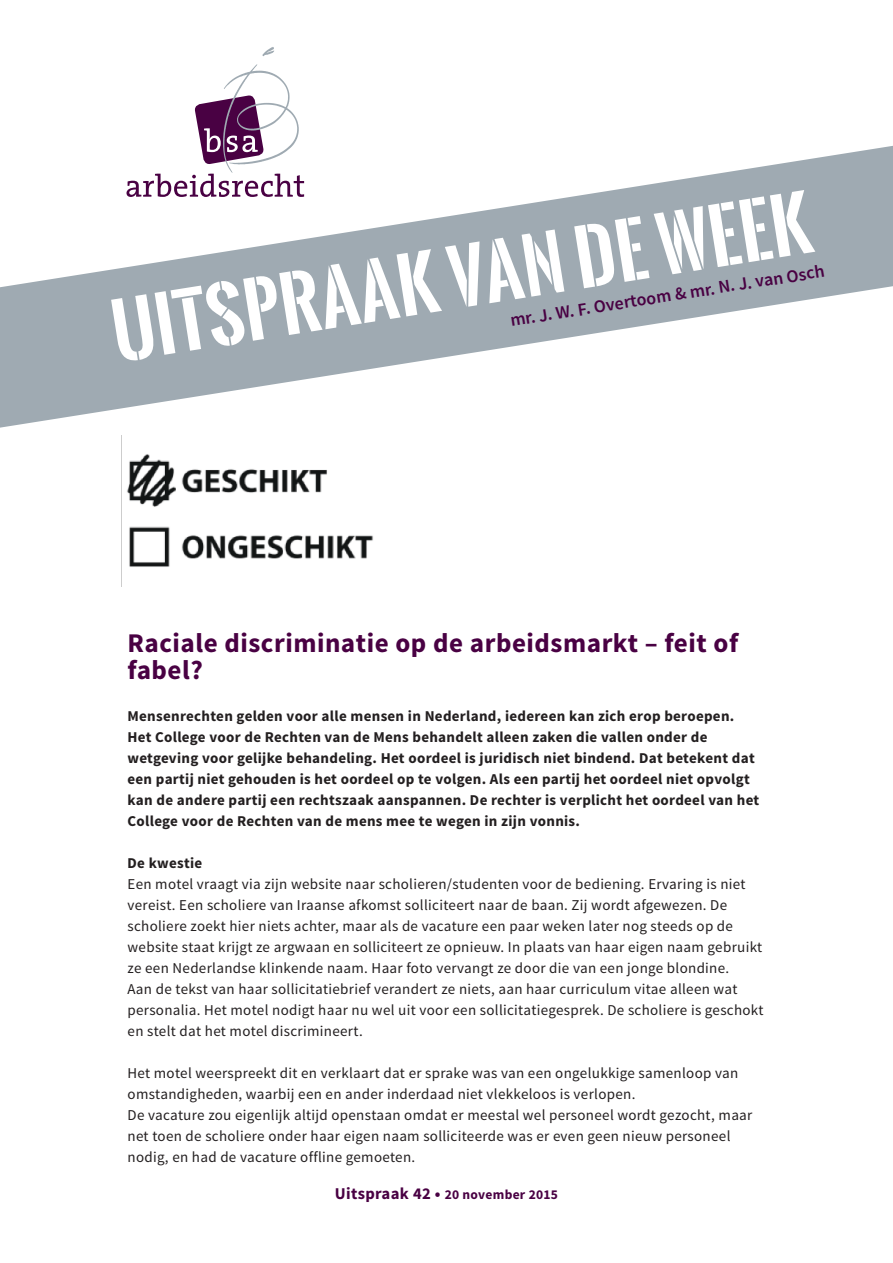
<style>
.page{position:relative;width:893px;height:1263px;background:#fff}
.page>*{position:absolute;margin:0;border:0;box-sizing:border-box;transform-origin:0 0}
.t1{font:700 72px "Oswald Stencil";color:#fff}
.t2{font:700 27px/27px "Source Sans Pro";letter-spacing:.02em;color:#490143}
.t3{font:600 18px "Source Sans Pro";color:#490143}
.t4{font:15px/21px "Source Sans Pro";letter-spacing:.02em;color:#231f20}
.t5{font:700 15px/21px "Source Sans Pro";letter-spacing:.02em;color:#231f20}
.basistekst{font:700 13.5px "Source Sans Pro";letter-spacing:.02em;color:#490143}
.s1{font-size:16.5px}
</style>
<div class="page">
<svg style="left:195px;top:47px;width:104px;height:98px"></svg>
<svg style="left:0;top:145px;width:893px;height:283px;fill:#9faab2"></svg>
<img style="left:121px;top:435px;width:252px;height:152px">
<h1 class="t1" style="left:104px;top:280px;width:708px;rotate:-9deg">UITSPRAAK VAN DE WEEK</h1>
<p class="t3" style="left:509px;top:309px;width:319px;rotate:-9deg">mr. J. W. F. Overtoom &amp; mr. N. J. van Osch</p>
<p class="t2" style="left:128px;top:630px;width:612px">Raciale discriminatie op de arbeidsmarkt – feit of fabel?</p>
<p class="t5" style="left:128px;top:706px;width:608px">Mensenrechten gelden voor alle mensen in Nederland, iedereen kan zich erop beroepen.</p>
<p class="t5" style="left:128px;top:727px;width:633px">Het College voor de Rechten van de Mens behandelt alleen zaken die vallen onder de wetgeving voor gelijke behandeling. Het oordeel is juridisch niet bindend. Dat betekent dat een partij niet gehouden is het oordeel op te volgen. Als een partij het oordeel niet opvolgt kan de andere partij een rechtszaak aanspannen. De rechter is verplicht het oordeel van het College voor de Rechten van de mens mee te wegen in zijn vonnis.</p>
<p class="t5" style="left:128px;top:853px;width:76px">De kwestie</p>
<p class="t4" style="left:128px;top:873px;width:637px">Een motel vraagt via zijn website naar scholieren/studenten voor de bediening. Ervaring is niet vereist. Een scholiere van Iraanse afkomst solliciteert naar de baan. Zij wordt afgewezen. De scholiere zoekt hier niets achter, maar als de vacature een paar weken later nog steeds op de website staat krijgt ze argwaan en solliciteert ze opnieuw. In plaats van haar eigen naam gebruikt ze een Nederlandse klinkende naam. Haar foto vervangt ze door die van een jonge blondine.<br>Aan de tekst van haar sollicitatiebrief verandert ze niets, aan haar curriculum vitae alleen wat personalia. Het motel nodigt haar nu wel uit voor een sollicitatiegesprek. De scholiere is geschokt en stelt dat het motel discrimineert.</p>
<p class="t4" style="left:128px;top:1062px;width:612px">Het motel weerspreekt dit en verklaart dat er sprake was van een ongelukkige samenloop van omstandigheden, waarbij een en ander inderdaad niet vlekkeloos is verlopen.</p>
<p class="t4" style="left:128px;top:1104px;width:626px">De vacature zou eigenlijk altijd openstaan omdat er meestal wel personeel wordt gezocht, maar net toen de scholiere onder haar eigen naam solliciteerde was er even geen nieuw personeel nodig, en had de vacature offline gemoeten.</p>
<p class="basistekst" style="left:335px;top:1186px;width:225px"><span class="s1">Uitspraak 42 •</span> 20 november 2015</p>
</div>
